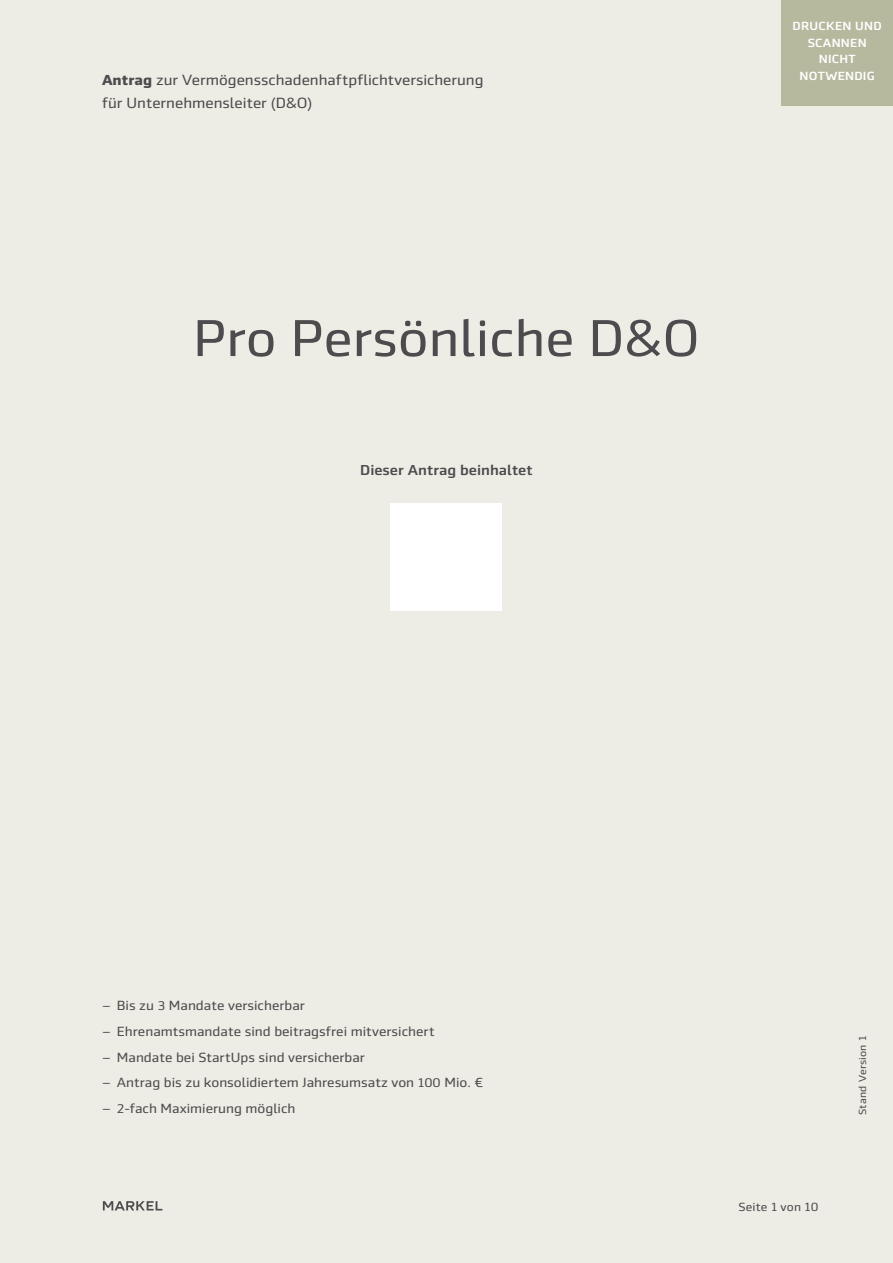
<style>
.page{position:relative;width:893px;height:1263px;background:#eeede5}
.page>*{position:absolute;margin:0;border:0;box-sizing:border-box;transform-origin:0 0}
.t1{font:52.5px "Markel Sans";color:#4d4b4d}
.t2{font:15px/22.5px "Markel Sans";color:#4d4b4d}
.t3{font:500 14.7px "Markel Sans";color:#4d4b4d}
.t4{font:13.5px/26px "Markel Sans";color:#4d4b4d}
.t5{font:500 12px/16.5px "Markel Sans";letter-spacing:.02em;color:#fff;text-align:center}
.t6{font:12px "Markel Sans";letter-spacing:.01em;color:#4d4b4d}
.t7{font:10.5px "Markel Sans";letter-spacing:.02em;color:#4d4b4d}
.s1{font-weight:700;font-size:14.7px}
.s2{font-size:12.75px}
</style>
<div class="page">
<svg style="left:103px;top:1201px;width:59px;height:9px"></svg>
<div style="left:781px;top:0;width:112px;height:105px;background:#b7b99f"></div>
<div style="left:391px;top:503px;width:111px;height:107px;background:#fff"></div>
<p class="t2" style="left:102px;top:69px;width:383px"><span class="s1">Antrag</span> zur Vermögensschadenhaftpflichtversicherung für Unternehmensleiter (D&amp;O)</p>
<h1 class="t1" style="left:193px;top:309px;width:508px">Pro Persönliche D&amp;O</h1>
<p class="t3" style="left:360px;top:462px;width:174px">Dieser Antrag beinhaltet</p>
<p class="t5" style="left:793px;top:18px;width:91px">DRUCKEN UND<br>SCANNEN<br>NICHT<br>NOTWENDIG</p>
<p class="t4" style="left:102px;top:992px;width:383px">‒ Bis zu <span class="s2">3</span> Mandate versicherbar<br>‒ Ehrenamtsmandate sind beitragsfrei mitversichert<br>‒ Mandate bei StartUps sind versicherbar<br>‒ Antrag bis zu konsolidiertem Jahresumsatz von <span class="s2">100</span> Mio. € ‒ <span class="s2">2</span>-fach Maximierung möglich</p>
<p class="t6" style="left:738px;top:1200px;width:82px">Seite 1 von 10</p>
<p class="t7" style="left:857px;top:1115px;width:81px;rotate:-90deg">Stand Version 1</p>
</div>
